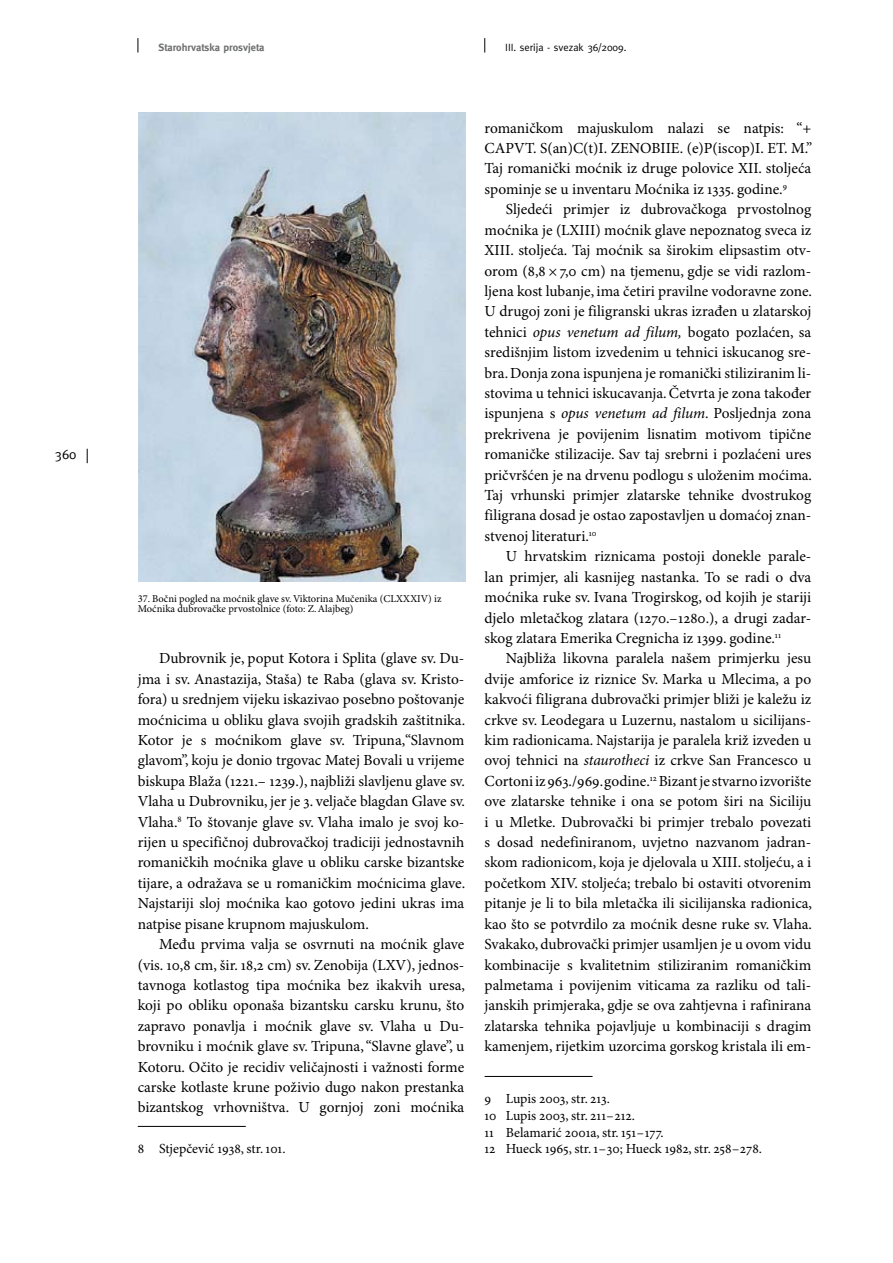
<style>
.page{position:relative;width:893px;height:1263px;background:#fff}
.page>*{position:absolute;margin:0;border:0;box-sizing:border-box;transform-origin:0 0}
.t1{font:15.3px/20.4px "Minion Pro";letter-spacing:-.005em;color:#000;text-align:justify}
.t2{font:13.8px/16.6px "Minion Pro";color:#000}
.t3{font:13.5px "Meta Normal";color:#000}
.t4{font:10.5px/10.2px "Minion Pro";color:#000}
.t5{font:10.5px "Meta Normal";color:#000}
.t6{font:700 10.5px "Meta";color:#6d6f71}
.s1{font-style:italic}
</style>
<div class="page">
<svg style="left:138px;top:38px;width:1px;height:15px"></svg>
<svg style="left:484px;top:38px;width:1px;height:15px"></svg>
<svg style="left:87px;top:449px;width:1px;height:14px"></svg>
<hr style="left:138px;top:1126px;width:108px;height:1px;background:#000">
<img style="left:138px;top:112px;width:328px;height:470px">
<hr style="left:485px;top:1076px;width:108px;height:1px;background:#000">
<p class="t3" style="left:55px;top:447px;width:23px">360</p>
<p class="t6" style="left:158px;top:41px;width:108px">Starohrvatska prosvjeta</p>
<p class="t5" style="left:505px;top:41px;width:123px">III. serija - svezak 36/2009.</p>
<p class="t4" style="left:138px;top:594px;width:305px">37. Bočni pogled na moćnik glave sv. Viktorina Mučenika (CLXXXIV) iz<br>Moćnika dubrovačke prvostolnice (foto: Z. Alajbeg)</p>
<p class="t1" style="left:138px;top:649px;width:329px;text-indent:21px">Dubrovnik je, poput Kotora i Splita (glave sv. Du&shy;jma i sv. Anastazija, Staša) te Raba (glava sv. Kristo&shy;fora) u srednjem vijeku iskazivao posebno poštovanje moćnicima u obliku glava svojih gradskih zaštitnika.<br>Kotor je s moćnikom glave sv. Tripuna,“Slavnom glavom”, koju je donio trgovac Matej Bovali u vrijeme biskupa Blaža (1221.– 1239.), najbliži slavljenu glave sv.<br>Vlaha u Dubrovniku, jer je 3. veljače blagdan Glave sv.<br>Vlaha.<sup>8</sup> To štovanje glave sv. Vlaha imalo je svoj ko&shy;rijen u specifičnoj dubrovačkoj tradiciji jednostavnih romaničkih moćnika glave u obliku carske bizantske tijare, a odražava se u romaničkim moćnicima glave.<br>Najstariji sloj moćnika kao gotovo jedini ukras ima natpise pisane krupnom majuskulom.</p>
<p class="t1" style="left:138px;top:935px;width:329px;text-indent:21px">Među prvima valja se osvrnuti na moćnik glave (vis. 10,8 cm, šir. 18,2 cm) sv. Zenobija (LXV), jednos&shy;tavnoga kotlastog tipa moćnika bez ikakvih uresa, koji po obliku oponaša bizantsku carsku krunu, što zapravo ponavlja i moćnik glave sv. Vlaha u Du&shy;brovniku i moćnik glave sv. Tripuna, “Slavne glave”, u Kotoru. Očito je recidiv veličajnosti i važnosti forme carske kotlaste krune poživio dugo nakon prestanka bizantskog vrhovništva. U gornjoj zoni moćnika</p>
<p class="t2" style="left:138px;top:1141px;width:149px">8 Stjepčević 1938, str. 101.</p>
<p class="t1" style="left:485px;top:118px;width:329px">romaničkom majuskulom nalazi se natpis: “+ CAPVT. S(an)C(t)I. ZENOBIIE. (e)P(iscop)I. ET. M.” Taj romanički moćnik iz druge polovice XII. stoljeća spominje se u inventaru Moćnika iz 1335. godine.<sup>9</sup></p>
<p class="t1" style="left:485px;top:200px;width:329px;text-indent:21px">Sljedeći primjer iz dubrovačkoga prvostolnog moćnika je (LXIII) moćnik glave nepoznatog sveca iz XIII. stoljeća. Taj moćnik sa širokim elipsastim otv&shy;orom (8,8 × 7,0 cm) na tjemenu, gdje se vidi razlom&shy;ljena kost lubanje, ima četiri pravilne vodoravne zone.<br>U drugoj zoni je filigranski ukras izrađen u zlatarskoj tehnici <span class="s1">opus venetum ad filum,</span> bogato pozlaćen, sa središnjim listom izvedenim u tehnici iskucanog sre&shy;bra. Donja zona ispunjena je romanički stiliziranim li&shy;stovima u tehnici iskucavanja. Četvrta je zona također ispunjena s <span class="s1">opus venetum ad filum</span>. Posljednja zona prekrivena je povijenim lisnatim motivom tipične romaničke stilizacije. Sav taj srebrni i pozlaćeni ures pričvršćen je na drvenu podlogu s uloženim moćima.<br>Taj vrhunski primjer zlatarske tehnike dvostrukog filigrana dosad je ostao zapostavljen u domaćoj znan&shy;stvenoj literaturi.<sup>10</sup></p>
<p class="t1" style="left:485px;top:547px;width:328px;text-indent:21px">U hrvatskim riznicama postoji donekle parale&shy;lan primjer, ali kasnijeg nastanka. To se radi o dva moćnika ruke sv. Ivana Trogirskog, od kojih je stariji djelo mletačkog zlatara (1270.–1280.), a drugi zadar&shy;skog zlatara Emerika Cregnicha iz 1399. godine.<sup>11</sup></p>
<p class="t1" style="left:485px;top:649px;width:329px;text-indent:21px">Najbliža likovna paralela našem primjerku jesu dvije amforice iz riznice Sv. Marka u Mlecima, a po kakvoći filigrana dubrovački primjer bliži je kaležu iz crkve sv. Leodegara u Luzernu, nastalom u sicilijans&shy;kim radionicama. Najstarija je paralela križ izveden u ovoj tehnici na <span class="s1">staurotheci</span> iz crkve San Francesco u Cortoni iz 963./969. godine.<sup>12</sup> Bizant je stvarno izvorište ove zlatarske tehnike i ona se potom širi na Siciliju i u Mletke. Dubrovački bi primjer trebalo povezati s dosad nedefiniranom, uvjetno nazvanom jadran&shy;skom radionicom, koja je djelovala u XIII. stoljeću, a i početkom XIV. stoljeća; trebalo bi ostaviti otvorenim pitanje je li to bila mletačka ili sicilijanska radionica, kao što se potvrdilo za moćnik desne ruke sv. Vlaha.<br>Svakako, dubrovački primjer usamljen je u ovom vidu kombinacije s kvalitetnim stiliziranim romaničkim palmetama i povijenim viticama za razliku od tali&shy;janskih primjeraka, gdje se ova zahtjevna i rafinirana zlatarska tehnika pojavljuje u kombinaciji s dragim kamenjem, rijetkim uzorcima gorskog kristala ili em-</p>
<p class="t2" style="left:485px;top:1091px;width:279px">9 Lupis 2003, str. 213.<br>10 Lupis 2003, str. 211–212.<br>11 Belamarić 2001a, str. 151–177.<br>12 Hueck 1965, str. 1–30; Hueck 1982, str. 258–278.</p>
</div>
